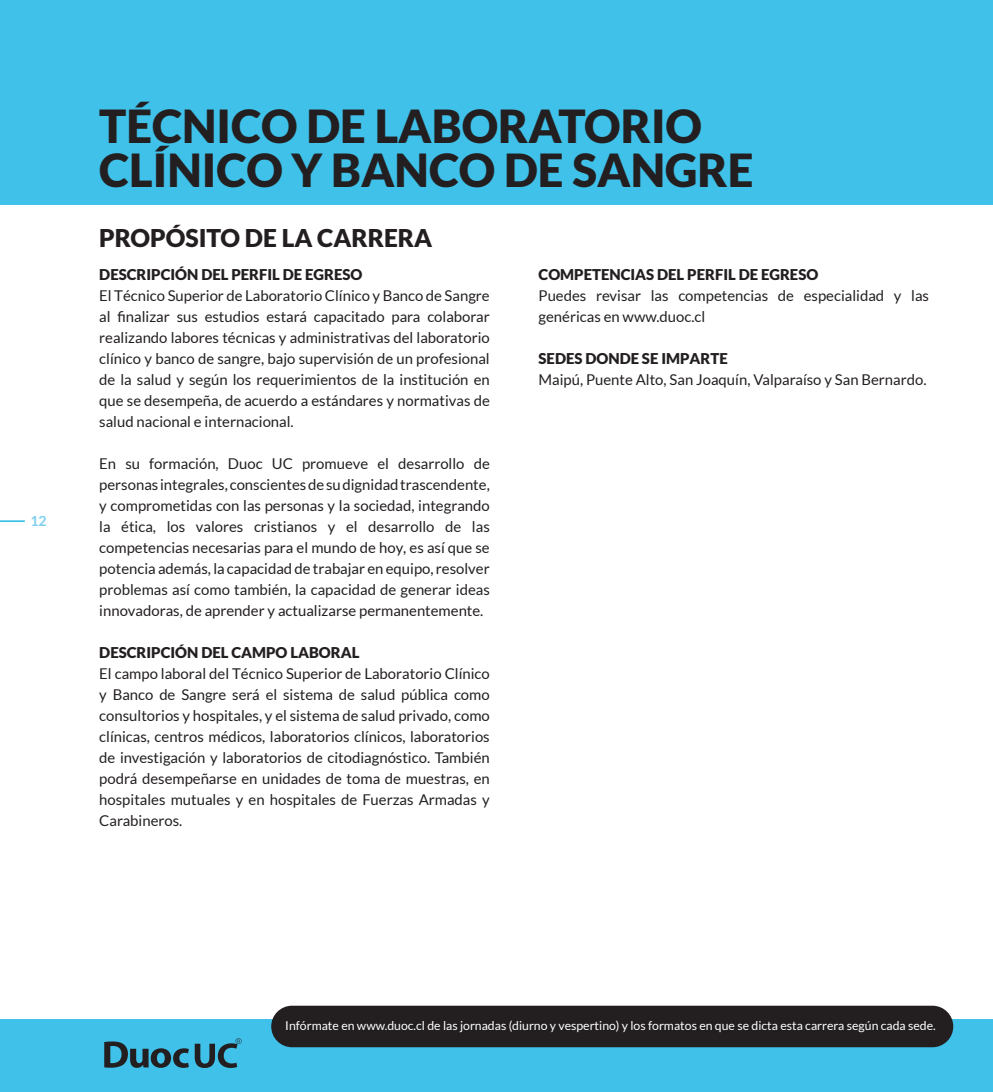
<style>
.page{position:relative;width:993px;height:1092px;background:#fff}
.page>*{position:absolute;margin:0;border:0;box-sizing:border-box;transform-origin:0 0}
.t1{font:900 45.5px/43.8px "Lato";color:#231f20}
.t2{font:900 24.5px "Lato";color:#231f20}
.t3{font:14.88px/21px "Lato";color:#231f20;text-align:justify}
.t4{font:900 14.88px "Lato";color:#231f20}
.t5{font:700 14px "Lato";color:#7dcfee}
.t6{font:12.25px "Lato";color:#fff}
</style>
<div class="page">
<hr style="left:0;top:520px;width:25px;height:2px;background:#3fc1e9">
<div style="left:0;top:1019px;width:992px;height:72px;background:#3fc1e9"></div>
<svg style="left:104px;top:1041px;width:85px;height:26px"></svg>
<svg style="left:195px;top:1038px;width:46px;height:29px"></svg>
<div style="left:271px;top:1005px;width:681px;height:42px;background:#231f20;border-radius:21px"></div>
<div style="left:0;top:0;width:992px;height:204px;background:#3fc1e9"></div>
<p class="t5" style="left:31px;top:512px;width:18px">12</p>
<p class="t1" style="left:99px;top:104px;width:655px">TÉCNICO DE LABORATORIO<br>CLÍNICO Y BANCO DE SANGRE</p>
<h2 class="t2" style="left:99px;top:224px;width:334px">PROPÓSITO DE LA CARRERA</h2>
<p class="t4" style="left:99px;top:265px;width:264px">DESCRIPCIÓN DEL PERFIL DE EGRESO</p>
<p class="t3" style="left:99px;top:284px;width:392px">El Técnico Superior de Laboratorio Clínico y Banco de Sangre al finalizar sus estudios estará capacitado para colaborar realizando labores técnicas y administrativas del laboratorio clínico y banco de sangre, bajo supervisión de un profesional de la salud y según los requerimientos de la institución en que se desempeña, de acuerdo a estándares y normativas de salud nacional e internacional.</p>
<p class="t3" style="left:99px;top:452px;width:392px">En su formación, Duoc UC promueve el desarrollo de personas integrales, conscientes de su dignidad trascendente, y comprometidas con las personas y la sociedad, integrando la ética, los valores cristianos y el desarrollo de las competencias necesarias para el mundo de hoy, es así que se potencia además, la capacidad de trabajar en equipo, resolver problemas así como también, la capacidad de generar ideas innovadoras, de aprender y actualizarse permanentemente.</p>
<p class="t4" style="left:99px;top:643px;width:261px">DESCRIPCIÓN DEL CAMPO LABORAL</p>
<p class="t3" style="left:99px;top:662px;width:392px">El campo laboral del Técnico Superior de Laboratorio Clínico y Banco de Sangre será el sistema de salud pública como consultorios y hospitales, y el sistema de salud privado, como clínicas, centros médicos, laboratorios clínicos, laboratorios de investigación y laboratorios de citodiagnóstico. También podrá desempeñarse en unidades de toma de muestras, en hospitales mutuales y en hospitales de Fuerzas Armadas y Carabineros.</p>
<p class="t4" style="left:538px;top:265px;width:281px">COMPETENCIAS DEL PERFIL DE EGRESO</p>
<p class="t3" style="left:538px;top:284px;width:392px">Puedes revisar las competencias de especialidad y las genéricas en www.duoc.cl</p>
<p class="t4" style="left:538px;top:349px;width:191px">SEDES DONDE SE IMPARTE</p>
<p class="t3" style="left:538px;top:368px;width:389px">Maipú, Puente Alto, San Joaquín, Valparaíso y San Bernardo.</p>
<p class="t6" style="left:285px;top:1019px;width:652px">Infórmate en www.duoc.cl de las jornadas (diurno y vespertino) y los formatos en que se dicta esta carrera según cada sede.</p>
</div>
